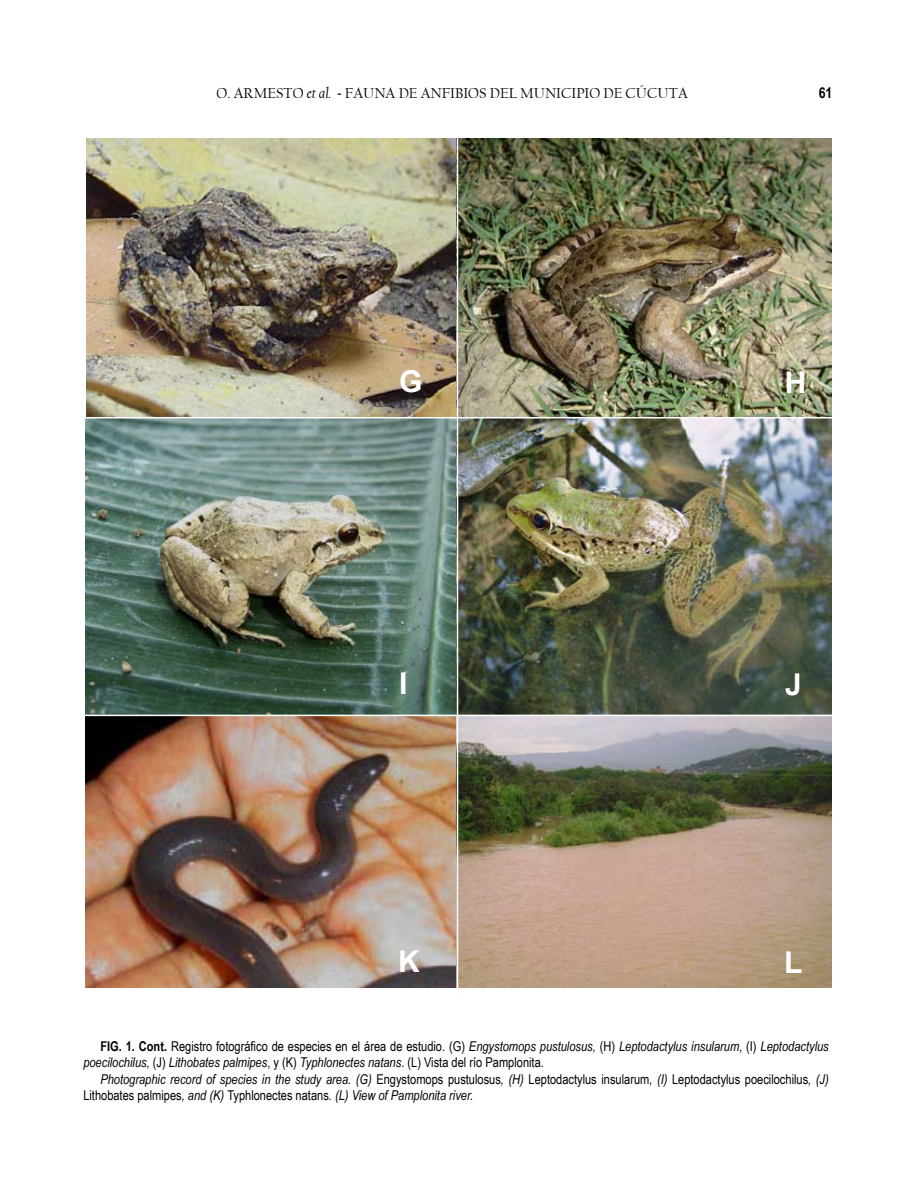
<style>
.page{position:relative;width:918px;height:1188px;background:#fff}
.page>*{position:absolute;margin:0;border:0;box-sizing:border-box;transform-origin:0 0}
.t1{font:700 30px "Arial";color:#fff}
.t2{font:15px "Californian FB";color:#000}
.t3{font:700 15px "Arial Narrow";color:#000}
.t4{font:italic 13.5px/16.2px "Arial Narrow";color:#000}
.t5{font:13.5px/16.2px "Arial Narrow";color:#000}
.s1{font-style:italic}
.s2{font-family:"Arial Narrow"}
.s3{font-weight:700;font-style:normal}
.s4{font-style:normal}
</style>
<div class="page">
<img style="left:85px;top:139px;width:372px;height:849px">
<img style="left:458px;top:139px;width:373px;height:278px">
<img style="left:458px;top:419px;width:374px;height:299px">
<img style="left:458px;top:716px;width:373px;height:272px">
<hr style="left:74px;top:417px;width:776px;height:2px;background:#fdfeff">
<hr style="left:73px;top:715px;width:780px;height:1px;background:#fff">
<p class="t2" style="left:217px;top:85px;width:473px">O. ARMESTO <span class="s1">et al.</span> <span class="s2">-</span> FAUNA DE ANFIBIOS DEL MUNICIPIO DE CÚCUTA</p>
<p class="t3" style="left:819px;top:81px;width:15px">61</p>
<h1 class="t1" style="left:399px;top:361px;width:25px">G</h1>
<h1 class="t1" style="left:785px;top:362px;width:23px">H</h1>
<h1 class="t1" style="left:399px;top:664px;width:10px">I</h1>
<h1 class="t1" style="left:785px;top:665px;width:18px">J</h1>
<h1 class="t1" style="left:398px;top:942px;width:23px">K</h1>
<h1 class="t1" style="left:784px;top:942px;width:20px">L</h1>
<p class="t4" style="left:83px;top:1038px;width:747px;text-indent:17px"><span class="s3">FIG. 1. Cont.</span> <span class="s4">Registro fotográfico de especies en el área de estudio. (G)</span> Engystomops pustulosus, <span class="s4">(H)</span> Leptodactylus insularum<span class="s4">, (I)</span> Leptodactylus poecilochilus, <span class="s4">(J)</span> Lithobates palmipes<span class="s4">, y (K)</span> Typhlonectes natans<span class="s4">. (L) Vista del río Pamplonita.</span></p>
<p class="t5" style="left:83px;top:1070px;width:747px;text-indent:17px"><span class="s1">Photographic record of species in the study area. (G)</span> Engystomops pustulosus<span class="s1">, (H)</span> Leptodactylus insularum<span class="s1">, (I)</span> Leptodactylus poecilochilus<span class="s1">, (J)<br></span>Lithobates palmipes<span class="s1">, and (K)</span> Typhlonectes natans<span class="s1">. (L) View of Pamplonita river.</span></p>
</div>
